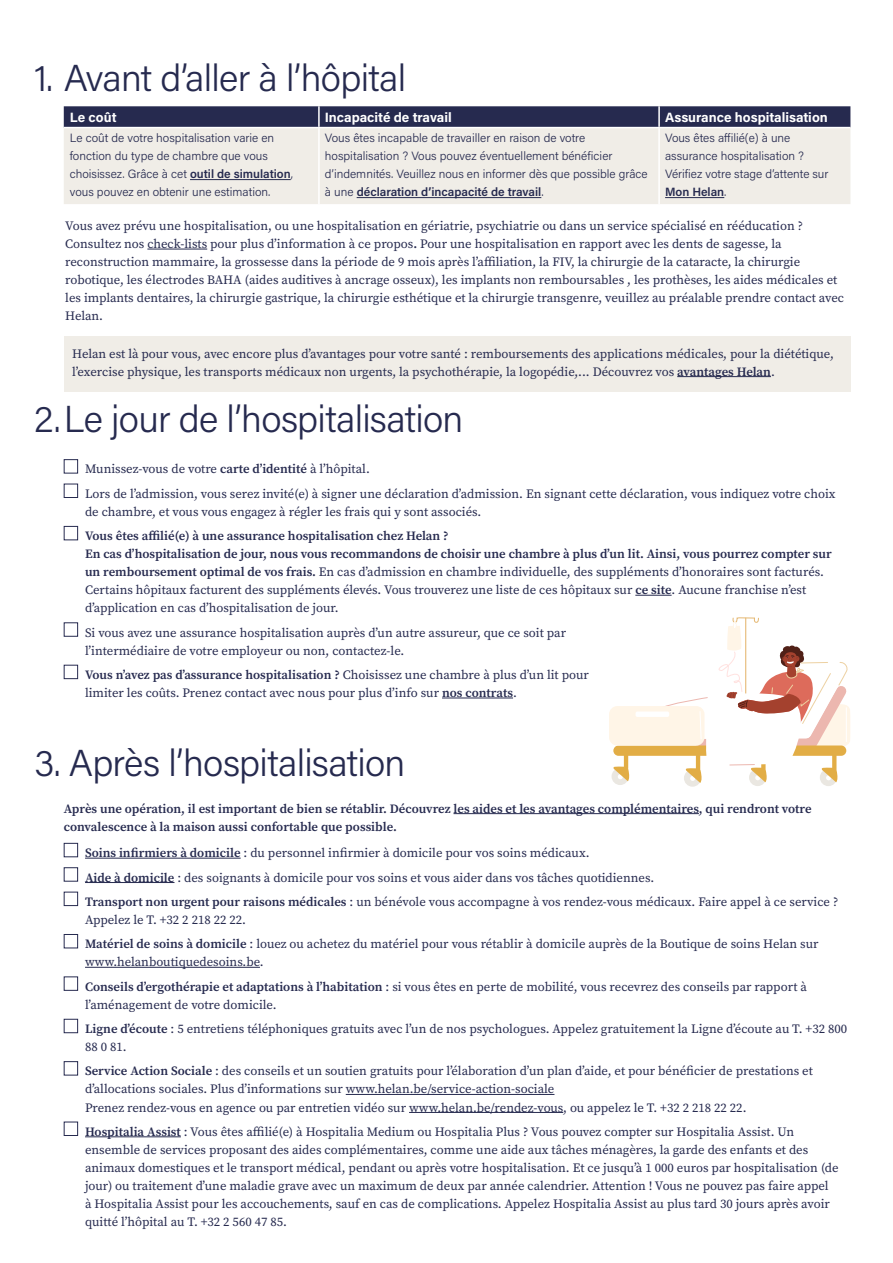
<style>
.page{position:relative;width:893px;height:1263px;background:#fff}
.page>*{position:absolute;margin:0;border:0;box-sizing:border-box;transform-origin:0 0}
.t1{font:300 37.5px "Acumin Pro";letter-spacing:-.02em;color:#262a4f}
.t2{font:700 13.5px "Acumin Pro";color:#fff}
.t3{font:12.75px/18px "Source Serif Pro";color:#262a4f}
.t4{font:600 12.75px/18px "Source Serif Pro";color:#262a4f}
.t5{font:300 12px/18px "Acumin Pro";color:#262a4f}
.s1{font-weight:600}
</style>
<div class="page">
<svg style="left:64px;top:106px;width:786px;height:21px;background:#2b2e53"></svg>
<div style="left:64px;top:128px;width:786px;height:76px;background:#f0ede7"></div>
<hr style="left:318px;top:106px;width:2px;height:21px;background:#fff">
<hr style="left:658px;top:106px;width:2px;height:21px;background:#fff">
<hr style="left:318px;top:128px;width:2px;height:76px;background:#fff">
<hr style="left:658px;top:128px;width:2px;height:76px;background:#fff">
<hr style="left:190px;top:179px;width:101px;height:1px;background:#262a4f">
<hr style="left:357px;top:197px;width:184px;height:1px;background:#262a4f">
<hr style="left:665px;top:197px;width:59px;height:1px;background:#262a4f">
<hr style="left:635px;top:595px;width:37px;height:1px;background:#262a4f">
<hr style="left:442px;top:698px;width:71px;height:1px;background:#262a4f">
<div style="left:64px;top:459px;width:14px;height:14px;border:1px solid #262a4f"></div>
<div style="left:64px;top:484px;width:14px;height:14px;border:1px solid #262a4f"></div>
<div style="left:64px;top:526px;width:14px;height:14px;border:1px solid #262a4f"></div>
<div style="left:64px;top:622px;width:14px;height:15px;border:1px solid #262a4f"></div>
<div style="left:64px;top:665px;width:14px;height:14px;border:1px solid #262a4f"></div>
<hr style="left:453px;top:813px;width:246px;height:1px;background:#262a4f">
<hr style="left:85px;top:858px;width:156px;height:1px;background:#262a4f">
<hr style="left:85px;top:882px;width:89px;height:1px;background:#262a4f">
<hr style="left:85px;top:967px;width:175px;height:1px;background:#262a4f">
<hr style="left:346px;top:1094px;width:208px;height:1px;background:#262a4f">
<hr style="left:409px;top:1112px;width:154px;height:1px;background:#262a4f">
<hr style="left:85px;top:1136px;width:96px;height:1px;background:#262a4f">
<div style="left:64px;top:843px;width:14px;height:14px;border:1px solid #262a4f"></div>
<div style="left:64px;top:867px;width:14px;height:14px;border:1px solid #262a4f"></div>
<div style="left:64px;top:892px;width:14px;height:14px;border:1px solid #262a4f"></div>
<div style="left:64px;top:934px;width:14px;height:14px;border:1px solid #262a4f"></div>
<div style="left:64px;top:976px;width:14px;height:15px;border:1px solid #262a4f"></div>
<div style="left:64px;top:1019px;width:14px;height:14px;border:1px solid #262a4f"></div>
<div style="left:64px;top:1061px;width:14px;height:14px;border:1px solid #262a4f"></div>
<div style="left:64px;top:1122px;width:14px;height:14px;border:1px solid #262a4f"></div>
<div style="left:64px;top:336px;width:786px;height:55px;background:#f0ede7"></div>
<hr style="left:147px;top:249px;width:60px;height:1px;background:#262a4f">
<hr style="left:677px;top:376px;width:94px;height:1px;background:#262a4f">
<div style="left:612px;top:768px;width:17px;height:17px;background:#eae7e1;border-radius:50%"></div>
<div style="left:684px;top:769px;width:17px;height:18px;background:#eae7e1;border-radius:50%"></div>
<div style="left:820px;top:769px;width:17px;height:17px;background:#eae7e1;border-radius:50%"></div>
<div style="left:749px;top:769px;width:17px;height:17px;background:#eae7e1;border-radius:50%"></div>
<svg style="left:609px;top:617px;width:241px;height:166px"></svg>
<h1 class="t1" style="left:34px;top:52px;width:374px">1. Avant d’aller à l’hôpital</h1>
<p class="t2" style="left:70px;top:108px;width:48px">Le coût</p>
<p class="t2" style="left:325px;top:108px;width:128px">Incapacité de travail</p>
<p class="t2" style="left:665px;top:108px;width:164px">Assurance hospitalisation</p>
<p class="t5" style="left:70px;top:129px;width:225px">Le coût de votre hospitalisation varie en fonction du type de chambre que vous choisissez. Grâce à cet <span class="s1">outil de simulation</span>, vous pouvez en obtenir une estimation.</p>
<p class="t5" style="left:325px;top:129px;width:324px">Vous êtes incapable de travailler en raison de votre hospitalisation ? Vous pouvez éventuellement bénéficier d’indemnités. Veuillez nous en informer dès que possible grâce à une <span class="s1">déclaration d’incapacité de travail</span>.</p>
<p class="t5" style="left:665px;top:129px;width:165px">Vous êtes affilié(e) à une assurance hospitalisation ?<br>Vérifiez votre stage d’attente sur<br><span class="s1">Mon Helan</span>.</p>
<p class="t3" style="left:65px;top:217px;width:780px">Vous avez prévu une hospitalisation, ou une hospitalisation en gériatrie, psychiatrie ou dans un service spécialisé en rééducation ?<br>Consultez nos check-lists pour plus d’information à ce propos<span class="s1">.</span> Pour une hospitalisation en rapport avec les dents de sagesse, la reconstruction mammaire, la grossesse dans la période de 9 mois après l’affiliation, la FIV, la chirurgie de la cataracte, la chirurgie robotique, les électrodes BAHA (aides auditives à ancrage osseux), les implants non remboursables , les prothèses, les aides médicales et les implants dentaires, la chirurgie gastrique, la chirurgie esthétique et la chirurgie transgenre, veuillez au préalable prendre contact avec Helan.</p>
<p class="t3" style="left:72px;top:344px;width:763px">Helan est là pour vous, avec encore plus d’avantages pour votre santé : remboursements des applications médicales, pour la diététique, l’exercise physique, les transports médicaux non urgents, la psychothérapie, la logopédie,... Découvrez vos <span class="s1">avantages Helan</span>.</p>
<h1 class="t1" style="left:34px;top:393px;width:431px">2.Le jour de l’hospitalisation</h1>
<p class="t3" style="left:85px;top:457px;width:752px;line-height:24.5px">Munissez-vous de votre <span class="s1">carte d’identité</span> à l’hôpital.<br>Lors de l’admission, vous serez invité(e) à signer une déclaration d’admission. En signant cette déclaration, vous indiquez votre choix</p>
<p class="t3" style="left:85px;top:503px;width:398px">de chambre, et vous vous engagez à régler les frais qui y sont associés.</p>
<p class="t3" style="left:85px;top:527px;width:748px"><span class="s1">Vous êtes affilié(e) à une assurance hospitalisation chez Helan ?<br>En cas d’hospitalisation de jour, nous vous recommandons de choisir une chambre à plus d’un lit. Ainsi, vous pourrez compter sur un remboursement optimal de vos frais.</span> En cas d’admission en chambre individuelle, des suppléments d’honoraires sont facturés.<br>Certains hôpitaux facturent des suppléments élevés. Vous trouverez une liste de ces hôpitaux sur <span class="s1">ce site</span>. Aucune franchise n’est d’application en cas d’hospitalisation de jour.</p>
<p class="t3" style="left:85px;top:623px;width:483px">Si vous avez une assurance hospitalisation auprès d’un autre assureur, que ce soit par l’intermédiaire de votre employeur ou non, contactez-le.</p>
<p class="t3" style="left:85px;top:666px;width:505px"><span class="s1">Vous n’avez pas d’assurance hospitalisation ?</span> Choisissez une chambre à plus d’un lit pour limiter les coûts. Prenez contact avec nous pour plus d’info sur <span class="s1">nos contrats</span>.</p>
<h1 class="t1" style="left:34px;top:737px;width:373px">3. Après l’hospitalisation</h1>
<p class="t4" style="left:64px;top:799px;width:749px">Après une opération, il est important de bien se rétablir. Découvrez les aides et les avantages complémentaires, qui rendront votre convalescence à la maison aussi confortable que possible.</p>
<p class="t3" style="left:85px;top:841px;width:755px;line-height:24.5px"><span class="s1">Soins infirmiers à domicile</span> : du personnel infirmier à domicile pour vos soins médicaux.<br><span class="s1">Aide à domicile</span> : des soignants à domicile pour vos soins et vous aider dans vos tâches quotidiennes.<br><span class="s1">Transport non urgent pour raisons médicales</span> : un bénévole vous accompagne à vos rendez-vous médicaux. Faire appel à ce service ?</p>
<p class="t3" style="left:85px;top:907px;width:735px;line-height:24.3px">Appelez le T. +32 2 218 22 22.<br><span class="s1">Matériel de soins à domicile</span> : louez ou achetez du matériel pour vous rétablir à domicile auprès de la Boutique de soins Helan sur</p>
<p class="t3" style="left:85px;top:950px;width:723px;line-height:24.3px">www.helanboutiquedesoins.be.<br><span class="s1">Conseils d’ergothérapie et adaptations à l’habitation</span> : si vous êtes en perte de mobilité, vous recevrez des conseils par rapport à</p>
<p class="t3" style="left:85px;top:992px;width:764px;line-height:24.3px">l’aménagement de votre domicile.<br><span class="s1">Ligne d’écoute</span> : 5 entretiens téléphoniques gratuits avec l’un de nos psychologues. Appelez gratuitement la Ligne d’écoute au T. +32 800</p>
<p class="t3" style="left:85px;top:1035px;width:729px;line-height:24.3px">88 0 81.<br><span class="s1">Service Action Sociale</span> : des conseils et un soutien gratuits pour l’élaboration d’un plan d’aide, et pour bénéficier de prestations et</p>
<p class="t3" style="left:85px;top:1080px;width:663px">d’allocations sociales. Plus d’informations sur www.helan.be/service-action-sociale<br>Prenez rendez-vous en agence ou par entretien vidéo sur www.helan.be/rendez-vous, ou appelez le T. +32 2 218 22 22.</p>
<p class="t3" style="left:85px;top:1122px;width:755px"><span class="s1">Hospitalia Assist</span> : Vous êtes affilié(e) à Hospitalia Medium ou Hospitalia Plus ? Vous pouvez compter sur Hospitalia Assist. Un ensemble de services proposant des aides complémentaires, comme une aide aux tâches ménagères, la garde des enfants et des animaux domestiques et le transport médical, pendant ou après votre hospitalisation. Et ce jusqu’à 1 000 euros par hospitalisation (de jour) ou traitement d’une maladie grave avec un maximum de deux par année calendrier. Attention ! Vous ne pouvez pas faire appel<br>à Hospitalia Assist pour les accouchements, sauf en cas de complications. Appelez Hospitalia Assist au plus tard 30 jours après avoir quitté l’hôpital au T. +32 2 560 47 85.</p>
</div>
